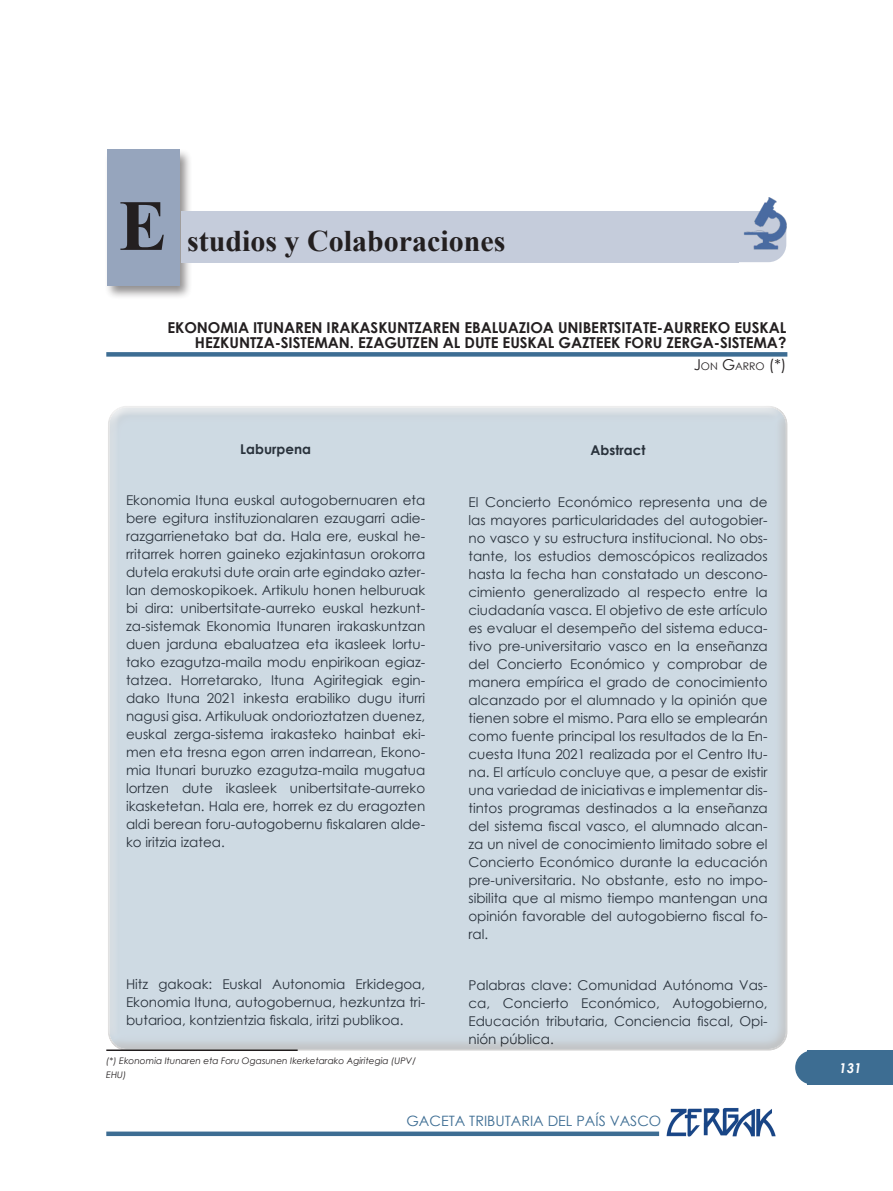
<style>
.page{position:relative;width:893px;height:1191px;background:#fff}
.page>*{position:absolute;margin:0;border:0;box-sizing:border-box;transform-origin:0 0}
.t1{font:700 72px "Times New Roman";color:#231f20}
.t2{font:700 30px "Times New Roman";color:#231f20}
.t3{font:700 15px/15px "Century Gothic";letter-spacing:-.005em;color:#231f20;text-align:right}
.t4{font:14.25px "Century Gothic";color:#3d6d93}
.t5{font:13.5px/18px "Century Gothic";color:#231f20;text-align:justify}
.t6{font:700 13.5px "Century Gothic";color:#231f20}
.t7{font:italic 700 13.5px "Century Gothic";color:#fff}
.t8{font:10.5px "Century Gothic";color:#231f20}
.t9{font:italic 9px/14.4px "Century Gothic";color:#231f20}
.s1{font-size:15px}
</style>
<div class="page">
<div style="left:795px;top:1050px;width:85px;height:34px;background:#3d6d92;border-radius:17px"></div>
<svg style="left:106px;top:352px;width:681px;height:4px;background:#427196"></svg>
<div style="left:105px;top:148px;width:88px;height:152px;background:#231f20;opacity:.5"></div>
<div style="left:107px;top:150px;width:72px;height:136px;background:#96a5bd"></div>
<div style="left:181px;top:211px;width:558px;height:51px;background:#c5ccdb"></div>
<img style="left:739px;top:197px;width:48px;height:63px">
<div style="left:808px;top:1050px;width:85px;height:34px;background:#3d6d92"></div>
<img style="left:666px;top:1108px;width:110px;height:29px">
<div style="left:106px;top:1131px;width:553px;height:5px;background:#3d6d93"></div>
<div style="left:106px;top:410px;width:683px;height:641px;background:#cedae3"></div>
<h1 class="t1" style="left:119px;top:174px;width:50px">E</h1>
<h2 class="t2" style="left:187px;top:219px;width:320px">studios y Colaboraciones</h2>
<p class="t3" style="left:167px;top:319px;width:620px">EKONOMIA ITUNAREN IRAKASKUNTZAREN EBALUAZIOA UNIBERTSITATE-AURREKO EUSKAL<br>HEZKUNTZA-SISTEMAN. EZAGUTZEN AL DUTE EUSKAL GAZTEEK FORU ZERGA-SISTEMA?</p>
<p class="t8" style="left:694px;top:359px;width:94px"><span class="s1">J</span>ON <span class="s1">G</span>ARRO <span class="s1">(*)</span></p>
<p class="t6" style="left:240px;top:438px;width:72px">Laburpena</p>
<p class="t5" style="left:126px;top:491px;width:301px">Ekonomia Ituna euskal autogobernuaren eta bere egitura instituzionalaren ezaugarri adie&shy;razgarrienetako bat da. Hala ere, euskal he&shy;rritarrek horren gaineko ezjakintasun orokorra dutela erakutsi dute orain arte egindako azter&shy;lan demoskopikoek. Artikulu honen helburuak bi dira: unibertsitate-aurreko euskal hezkunt&shy;za-sistemak Ekonomia Itunaren irakaskuntzan duen jarduna ebaluatzea eta ikasleek lortu&shy;tako ezagutza-maila modu enpirikoan egiaz&shy;tatzea. Horretarako, Ituna Agiritegiak egin&shy;dako Ituna 2021 inkesta erabiliko dugu iturri nagusi gisa. Artikuluak ondorioztatzen duenez, euskal zerga-sistema irakasteko hainbat eki&shy;men eta tresna egon arren indarrean, Ekono&shy;mia Itunari buruzko ezagutza-maila mugatua lortzen dute ikasleek unibertsitate-aurreko ikasketetan. Hala ere, horrek ez du eragozten aldi berean foru-autogobernu fiskalaren alde&shy;ko iritzia izatea.</p>
<p class="t5" style="left:126px;top:974px;width:301px">Hitz gakoak: Euskal Autonomia Erkidegoa, Ekonomia Ituna, autogobernua, hezkuntza tri&shy;butarioa, kontzientzia fiskala, iritzi publikoa.</p>
<p class="t9" style="left:106px;top:1053px;width:311px">(*) Ekonomia Itunaren eta Foru Ogasunen Ikerketarako Agiritegia (UPV/<br>EHU)</p>
<p class="t6" style="left:591px;top:440px;width:56px">Abstract</p>
<p class="t5" style="left:468px;top:492px;width:301px">El Concierto Económico representa una de las mayores particularidades del autogobier&shy;no vasco y su estructura institucional. No obs&shy;tante, los estudios demoscópicos realizados hasta la fecha han constatado un descono&shy;cimiento generalizado al respecto entre la ciudadanía vasca. El objetivo de este artículo es evaluar el desempeño del sistema educa&shy;tivo pre-universitario vasco en la enseñanza del Concierto Económico y comprobar de manera empírica el grado de conocimiento alcanzado por el alumnado y la opinión que tienen sobre el mismo. Para ello se emplearán como fuente principal los resultados de la En&shy;cuesta Ituna 2021 realizada por el Centro Itu&shy;na. El artículo concluye que, a pesar de existir una variedad de iniciativas e implementar dis&shy;tintos programas destinados a la enseñanza del sistema fiscal vasco, el alumnado alcan&shy;za un nivel de conocimiento limitado sobre el Concierto Económico durante la educación pre-universitaria. No obstante, esto no impo&shy;sibilita que al mismo tiempo mantengan una opinión favorable del autogobierno fiscal fo&shy;ral.</p>
<p class="t5" style="left:468px;top:976px;width:301px">Palabras clave: Comunidad Autónoma Vas&shy;ca, Concierto Económico, Autogobierno, Educación tributaria, Conciencia fiscal, Opi&shy;nión pública.</p>
<p class="t4" style="left:406px;top:1111px;width:256px">GACETA TRIBUTARIA DEL PAÍS VASCO</p>
<p class="t7" style="left:839px;top:1057px;width:24px">131</p>
</div>
